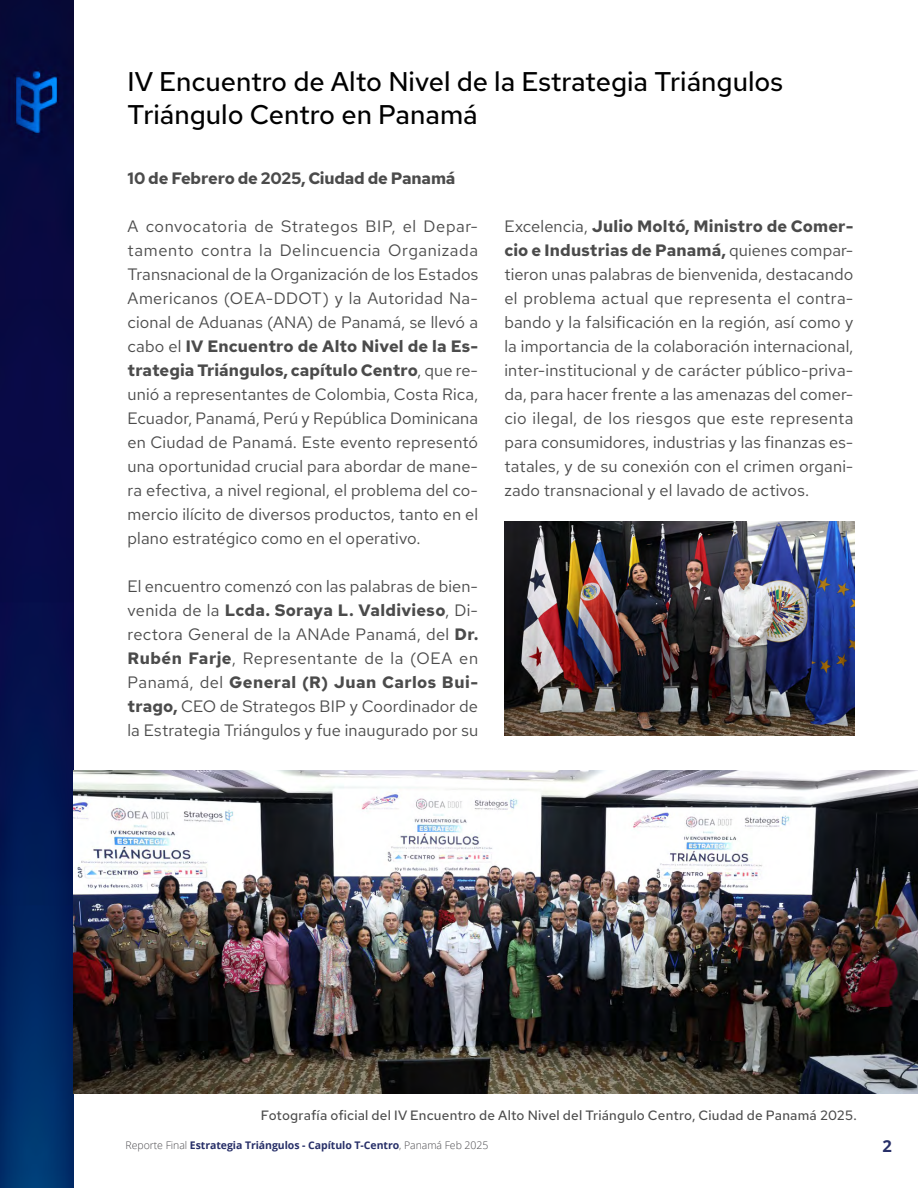
<style>
.page{position:relative;width:918px;height:1188px;background:#fff}
.page>*{position:absolute;margin:0;border:0;box-sizing:border-box;transform-origin:0 0}
.t1{font:500 27px/32.4px "Red Hat Text";color:#000}
.t2{font:16.5px/24px "Red Hat Text";letter-spacing:.005em;color:#4b4b4b;text-align:justify}
.t3{font:700 16.5px "Red Hat Text";letter-spacing:-.01em;color:#4b4b4b}
.t4{font:700 16.5px "Open Sans";color:#272f68}
.t5{font:500 13.5px "Red Hat Text";letter-spacing:.015em;color:#4b4b4b}
.t6{font:700 10.5px "Open Sans";letter-spacing:-.005em;color:#272f68}
.s1{font-weight:700}
.s2{font-weight:300;color:#4b4a4e}
</style>
<div class="page">
<img style="left:0;top:0;width:74px;height:1188px">
<img style="left:73px;top:770px;width:845px;height:324px">
<img style="left:504px;top:522px;width:351px;height:214px">
<h1 class="t1" style="left:128px;top:65px;width:657px">IV Encuentro de Alto Nivel de la Estrategia Triángulos<br>Triángulo Centro en Panamá</h1>
<p class="t3" style="left:128px;top:167px;width:329px">10 de Febrero de 2025, Ciudad de Panamá</p>
<p class="t2" style="left:128px;top:214px;width:352px">A convocatoria de Strategos BIP, el Depar&shy;tamento contra la Delincuencia Organizada Transnacional de la Organización de los Estados Americanos (OEA-DDOT) y la Autoridad Na&shy;cional de Aduanas (ANA) de Panamá, se llevó a cabo el <span class="s1">IV Encuentro de Alto Nivel de la Es&shy;trategia Triángulos, capítulo Centro</span>, que re&shy;unió a representantes de Colombia, Costa Rica, Ecuador, Panamá, Perú y República Dominicana en Ciudad de Panamá. Este evento representó una oportunidad crucial para abordar de mane&shy;ra efectiva, a nivel regional, el problema del co&shy;mercio ilícito de diversos productos, tanto en el plano estratégico como en el operativo.</p>
<p class="t2" style="left:128px;top:574px;width:352px">El encuentro comenzó con las palabras de bien&shy;venida de la <span class="s1">Lcda. Soraya L. Valdivieso</span>, Di&shy;rectora General de la ANAde Panamá, del <span class="s1">Dr.<br>Rubén Farje</span>, Representante de la (OEA en Panamá, del <span class="s1">General (R) Juan Carlos Bui&shy;trago,</span> CEO de Strategos BIP y Coordinador de la Estrategia Triángulos y fue inaugurado por su</p>
<p class="t2" style="left:504px;top:214px;width:351px">Excelencia, <span class="s1">Julio Moltó, Ministro de Comer&shy;cio e Industrias de Panamá,</span> quienes compar&shy;tieron unas palabras de bienvenida, destacando el problema actual que representa el contra&shy;bando y la falsificación en la región, así como y la importancia de la colaboración internacional, inter-institucional y de carácter público-priva&shy;da, para hacer frente a las amenazas del comer&shy;cio ilegal, de los riesgos que este representa para consumidores, industrias y las finanzas es&shy;tatales, y de su conexión con el crimen organi&shy;zado transnacional y el lavado de activos.</p>
<p class="t5" style="left:261px;top:1106px;width:598px">Fotografía oficial del IV Encuentro de Alto Nivel del Triángulo Centro, Ciudad de Panamá 2025.</p>
<p class="t6" style="left:126px;top:1138px;width:364px"><span class="s2">Reporte Final</span> Estrategia Triángulos - Capítulo T-Centro<span class="s2">, Panamá Feb 2025</span></p>
<p class="t4" style="left:882px;top:1134px;width:11px">2</p>
</div>
